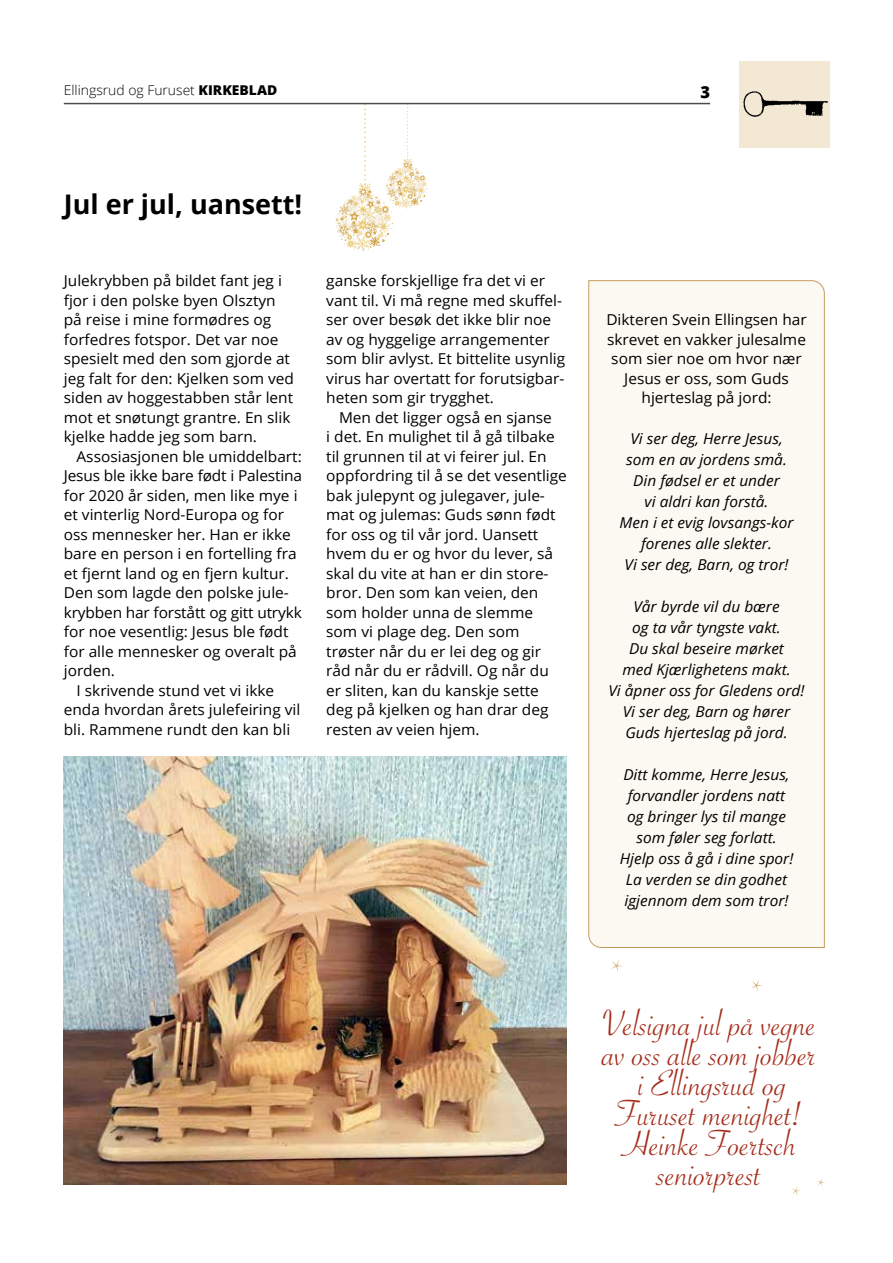
<style>
.page{position:relative;width:893px;height:1263px;background:#fff}
.page>*{position:absolute;margin:0;border:0;box-sizing:border-box;transform-origin:0 0}
.t1{font:39px/30px "Savoye Let Plain";color:#a42c1a;text-align:center}
.t2{font:700 27px "Open Sans";color:#000}
.t3{font:800 16.5px "Open Sans";color:#000}
.t4{font:15px/19.5px "Open Sans";color:#000}
.t5{font:italic 15px/21px "Open Sans";color:#000;text-align:center}
.t6{font:300 13.5px "Open Sans";color:#000}
.s1{font-weight:800}
</style>
<div class="page">
<div style="left:739px;top:61px;width:91px;height:87px;background:#f3e8d3"></div>
<img style="left:743px;top:91px;width:85px;height:26px">
<img style="left:64px;top:757px;width:503px;height:427px">
<div style="left:588px;top:280px;width:237px;height:668px;background:#fcf9f3"></div>
<svg style="left:817px;top:1178px;width:8px;height:9px"></svg>
<svg style="left:792px;top:1186px;width:8px;height:9px"></svg>
<svg style="left:751px;top:980px;width:12px;height:12px"></svg>
<svg style="left:611px;top:960px;width:12px;height:12px"></svg>
<svg style="left:335px;top:104px;width:94px;height:146px"></svg>
<hr style="left:64px;top:103px;width:646px;height:1px;background:#000">
<p class="t6" style="left:64px;top:81px;width:215px">Ellingsrud og Furuset <span class="s1">KIRKEBLAD</span></p>
<p class="t3" style="left:700px;top:79px;width:11px">3</p>
<h2 class="t2" style="left:64px;top:185px;width:240px">Jul er jul, uansett!</h2>
<p class="t4" style="left:64px;top:271px;width:232px">Julekrybben på bildet fant jeg i fjor i den polske byen Olsztyn på reise i mine formødres og forfedres fotspor. Det var noe spesielt med den som gjorde at jeg falt for den: Kjelken som ved siden av hoggestabben står lent mot et snøtungt grantre. En slik kjelke hadde jeg som barn.</p>
<p class="t4" style="left:77px;top:446px;width:227px">Assosiasjonen ble umiddelbart:</p>
<p class="t4" style="left:64px;top:466px;width:240px">Jesus ble ikke bare født i Palestina</p>
<p class="t4" style="left:64px;top:485px;width:235px">for 2020 år siden, men like mye i</p>
<p class="t4" style="left:64px;top:505px;width:222px">et vinterlig Nord-Europa og for</p>
<p class="t4" style="left:64px;top:524px;width:229px">oss mennesker her. Han er ikke</p>
<p class="t4" style="left:64px;top:544px;width:234px">bare en person i en fortelling fra</p>
<p class="t4" style="left:64px;top:563px;width:227px">et fjernt land og en fjern kultur.</p>
<p class="t4" style="left:64px;top:583px;width:227px">Den som lagde den polske jule-</p>
<p class="t4" style="left:64px;top:602px;width:240px">krybben har forstått og gitt utrykk</p>
<p class="t4" style="left:64px;top:622px;width:226px">for noe vesentlig: Jesus ble født</p>
<p class="t4" style="left:64px;top:641px;width:235px">for alle mennesker og overalt på</p>
<p class="t4" style="left:64px;top:661px;width:53px">jorden.</p>
<p class="t4" style="left:77px;top:680px;width:199px">I skrivende stund vet vi ikke</p>
<p class="t4" style="left:64px;top:700px;width:238px">enda hvordan årets julefeiring vil</p>
<p class="t4" style="left:64px;top:719px;width:228px">bli. Rammene rundt den kan bli</p>
<p class="t4" style="left:326px;top:271px;width:241px">ganske forskjellige fra det vi er vant til. Vi må regne med skuffel&shy;ser over besøk det ikke blir noe av og hyggelige arrangementer som blir avlyst. Et bittelite usynlig virus har overtatt for forutsigbar&shy;heten som gir trygghet.</p>
<p class="t4" style="left:326px;top:407px;width:242px;text-indent:13px">Men det ligger også en sjanse<br>i det. En mulighet til å gå tilbake til grunnen til at vi feirer jul. En oppfordring til å se det vesentlige bak julepynt og julegaver, jule&shy;mat og julemas: Guds sønn født for oss og til vår jord. Uansett hvem du er og hvor du lever, så skal du vite at han er din store&shy;bror. Den som kan veien, den som holder unna de slemme som vi plage deg. Den som trøster når du er lei deg og gir råd når du er rådvill. Og når du er sliten, kan du kanskje sette deg på kjelken og han drar deg resten av veien hjem.</p>
<p class="t4" style="left:606px;top:310px;width:202px;text-align:center">Dikteren Svein Ellingsen har skrevet en vakker julesalme som sier noe om hvor nær<br>Jesus er oss, som Guds hjerteslag på jord:</p>
<p class="t5" style="left:619px;top:427px;width:175px">Vi ser deg, Herre Jesus, som en av jordens små.<br>Din fødsel er et under<br>vi aldri kan forstå.<br>Men i et evig lovsangs-kor forenes alle slekter.<br>Vi ser deg, Barn, og tror!</p>
<p class="t5" style="left:608px;top:595px;width:198px">Vår byrde vil du bære<br>og ta vår tyngste vakt.<br>Du skal beseire mørket<br>med Kjærlighetens makt.<br>Vi åpner oss for Gledens ord!<br>Vi ser deg, Barn og hører<br>Guds hjerteslag på jord.</p>
<p class="t5" style="left:620px;top:763px;width:175px">Ditt komme, Herre Jesus, forvandler jordens natt og bringer lys til mange som føler seg forlatt.<br>Hjelp oss å gå i dine spor!<br>La verden se din godhet igjennom dem som tror!</p>
<h1 class="t1" style="left:602px;top:1008px;width:216px">Velsigna jul på vegne av oss alle som jobber i Ellingsrud og<br>Furuset menighet!<br>Heinke Foertsch seniorprest</h1>
</div>
